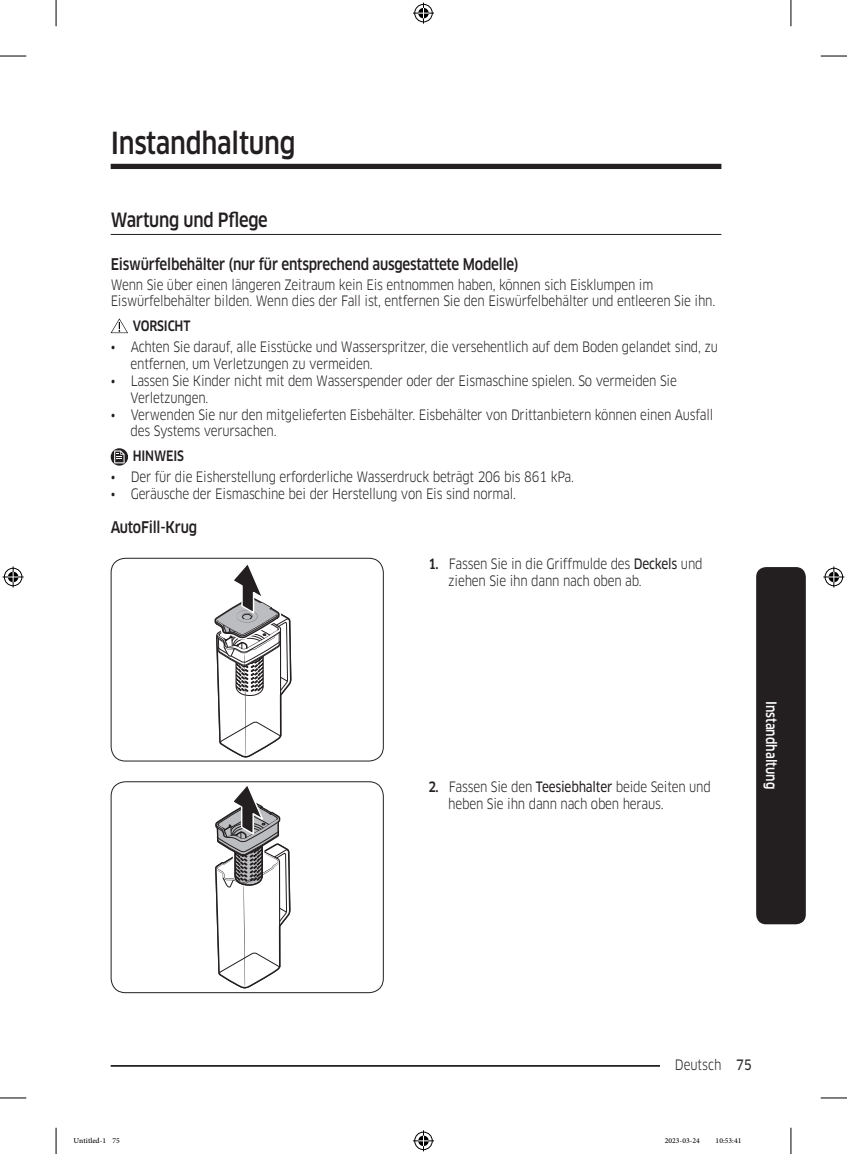
<style>
.page{position:relative;width:847px;height:1154px;background:#fff}
.page>*{position:absolute;margin:0;border:0;box-sizing:border-box;transform-origin:0 0}
.t1{font:500 29.75px "Samsung Clan Pro";letter-spacing:-.01em;color:#231f20;scale:.85 1}
.t2{font:500 19.25px "Samsung Clan Pro";letter-spacing:-.015em;color:#231f20;scale:.85 1}
.t3{font:500 15.75px "Samsung Clan Pro";letter-spacing:-.015em;color:#231f20;scale:.85 1}
.t4{font:14px/16.8px "Samsung Clan Pro";letter-spacing:-.015em;color:#231f20;scale:.85 1}
.DL_DT_Icon{font:500 14px "Samsung Clan Pro";letter-spacing:-.015em;color:#231f20;scale:.85 1}
.Sidebar{font:500 14px "Samsung Clan Pro";color:#fff;scale:.85 1}
.t5{font:10.5px "Adobe Arabic";color:#000}
.s1{font-weight:500}
.s2{font-family:"Samsung Clan Pro News"}
</style>
<div class="page">
<hr style="left:111px;top:1065px;width:610px;height:2px;background:#231f20">
<div style="left:659px;top:1055px;width:77px;height:17px;background:#fff"></div>
<div style="left:111px;top:164px;width:610px;height:5px;background:#231f20"></div>
<hr style="left:111px;top:234px;width:610px;height:1px;background:#231f20">
<svg style="left:111px;top:318px;width:17px;height:15px"></svg>
<svg style="left:111px;top:448px;width:17px;height:18px"></svg>
<svg style="left:114px;top:450px;width:10px;height:13px"></svg>
<svg style="left:214px;top:565px;width:78px;height:193px"></svg>
<div style="left:111px;top:558px;width:272px;height:203px;border:1px solid #231f20;border-radius:14px"></div>
<svg style="left:215px;top:786px;width:76px;height:203px"></svg>
<div style="left:111px;top:781px;width:272px;height:212px;border:1px solid #231f20;border-radius:14px"></div>
<div style="left:755px;top:567px;width:50px;height:357px;background:#231f20;border-radius:10px"></div>
<svg style="left:0;top:56px;width:26px;height:1px"></svg>
<svg style="left:820px;top:56px;width:26px;height:1px"></svg>
<svg style="left:0;top:1097px;width:26px;height:1px"></svg>
<svg style="left:820px;top:1097px;width:26px;height:1px"></svg>
<svg style="left:56px;top:0;width:1px;height:26px"></svg>
<svg style="left:56px;top:1128px;width:1px;height:26px"></svg>
<svg style="left:790px;top:0;width:1px;height:26px"></svg>
<svg style="left:790px;top:1128px;width:1px;height:26px"></svg>
<svg style="left:413px;top:3px;width:21px;height:21px"></svg>
<svg style="left:413px;top:1130px;width:21px;height:21px"></svg>
<svg style="left:3px;top:566px;width:21px;height:21px"></svg>
<svg style="left:823px;top:566px;width:21px;height:21px"></svg>
<h1 class="t1" style="left:111px;top:125px;width:219px">Instandhaltung</h1>
<h2 class="t2" style="left:111px;top:208px;width:186px">Wartung und Pflege</h2>
<h3 class="t3" style="left:111px;top:255px;width:481px">Eiswürfelbehälter (nur für entsprechend ausgestattete Modelle)</h3>
<p class="t4" style="left:111px;top:276px;width:712px">Wenn Sie über einen längeren Zeitraum kein Eis entnommen haben, können sich Eisklumpen im<br>Eiswürfelbehälter bilden. Wenn dies der Fall ist, entfernen Sie den Eiswürfelbehälter und entleeren Sie ihn.</p>
<p class="DL_DT_Icon" style="left:133px;top:317px;width:69px">VORSICHT</p>
<p class="t4" style="left:130px;top:339px;width:692px;text-indent:-20px">• Achten Sie darauf, alle Eisstücke und Wasserspritzer, die versehentlich auf dem Boden gelandet sind, zu entfernen, um Verletzungen zu vermeiden.</p>
<p class="t4" style="left:130px;top:372px;width:644px;text-indent:-20px">• Lassen Sie Kinder nicht mit dem Wasserspender oder der Eismaschine spielen. So vermeiden Sie<br>Verletzungen.</p>
<p class="t4" style="left:130px;top:406px;width:687px;text-indent:-20px">• Verwenden Sie nur den mitgelieferten Eisbehälter. Eisbehälter von Drittanbietern können einen Ausfall des Systems verursachen.</p>
<p class="DL_DT_Icon" style="left:133px;top:447px;width:62px">HINWEIS</p>
<p class="t4" style="left:111px;top:469px;width:546px">• Der für die Eisherstellung erforderliche Wasserdruck beträgt 206 bis 861 kPa.</p>
<p class="t4" style="left:111px;top:486px;width:478px">• Geräusche der Eismaschine bei der Herstellung von Eis sind normal.</p>
<h3 class="t3" style="left:111px;top:518px;width:103px">AutoFill-Krug</h3>
<p class="t4" style="left:448px;top:555px;width:300px;text-indent:-20px"><span class="s1">1.</span> Fassen Sie in die Griffmulde des <span class="s2">Deckels</span> und ziehen Sie ihn dann nach oben ab.</p>
<p class="t4" style="left:448px;top:779px;width:310px;text-indent:-20px"><span class="s1">2.</span> Fassen Sie den <span class="s2">Teesiebhalter</span> beide Seiten und heben Sie ihn dann nach oben heraus.</p>
<p class="Sidebar" style="left:779px;top:701px;width:106px;rotate:90deg">Instandhaltung</p>
<p class="t4" style="left:674px;top:1056px;width:92px">Deutsch <span class="s2">75</span></p>
<p class="t5" style="left:74px;top:1133px;width:48px">Untitled-1 75</p>
<p class="t5" style="left:664px;top:1133px;width:37px">2023-03-24</p>
<p class="t5" style="left:715px;top:1133px;width:27px">10:53:41</p>
</div>
